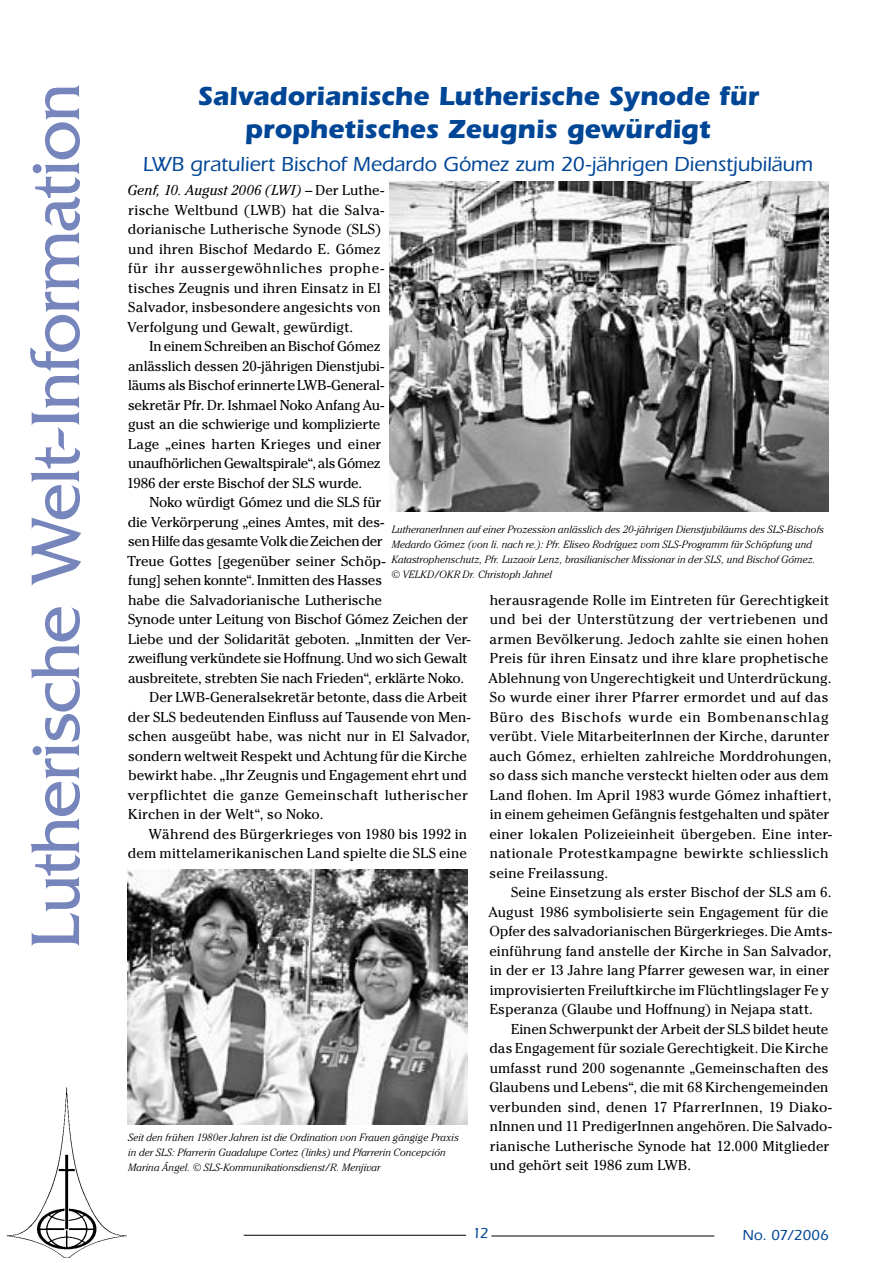
<style>
.page{position:relative;width:893px;height:1263px;background:#fff}
.page>*{position:absolute;margin:0;border:0;box-sizing:border-box;transform-origin:0 0}
.t1{font:72px "Friz Quadrata";letter-spacing:-.02em;color:#7685bc}
.t2{font:700 27px/33px "Itc Eras";letter-spacing:-.005em;color:#004696;text-align:center}
.t3{font:500 21px "Itc Eras";letter-spacing:-.005em;color:#004696}
.t4{font:500 15px "Itc Eras";letter-spacing:-.005em;color:#004696}
.t5{font:14.25px/19.5px "Cheltenham";letter-spacing:.005em;color:#000}
.t6{font:14.25px/19.5px "Cheltenham";letter-spacing:-.015em;color:#000}
.t7{font:14.25px "Cheltenham";letter-spacing:-.02em;color:#000}
.t8{font:14.25px "Cheltenham";letter-spacing:.025em;color:#000}
.t9{font:14.25px "Cheltenham";letter-spacing:-.025em;color:#000}
.t10{font:italic 300 10.5px/15px "Cheltenham";letter-spacing:.005em;color:#000}
.s1{font-style:italic}
</style>
<div class="page">
<img style="left:6px;top:1087px;width:130px;height:171px">
<hr style="left:491px;top:1235px;width:223px;height:1px;background:#000">
<hr style="left:244px;top:1235px;width:222px;height:1px;background:#000">
<img style="left:390px;top:181px;width:439px;height:330px">
<img style="left:128px;top:870px;width:339px;height:254px">
<h1 class="t1" style="left:15px;top:949px;width:868px;rotate:-90deg">Lutherische Welt-Information</h1>
<h2 class="t2" style="left:198px;top:80px;width:563px">Salvadorianische Lutherische Synode für prophetisches Zeugnis gewürdigt</h2>
<h3 class="t3" style="left:143px;top:152px;width:672px">LWB gratuliert Bischof Medardo Gómez zum 20-jährigen Dienstjubiläum</h3>
<p class="t5" style="left:127px;top:180px;width:258px"><span class="s1">Genf, 10. August 2006 (LWI) –</span> Der Luthe&shy;rische Weltbund (LWB) hat die Salva&shy;dorianische Lutherische Synode (SLS) und ihren Bischof Medardo E. Gómez für ihr aussergewöhnliches prophe&shy;tisches Zeugnis und ihren Einsatz in El Salvador, insbesondere angesichts von Verfolgung und Gewalt, gewürdigt.</p>
<p class="t6" style="left:127px;top:336px;width:259px;text-indent:23px">In einem Schreiben an Bischof Gómez anlässlich dessen 20-jährigen Dienstjubi&shy;läums als Bischof erinnerte LWB-General&shy;sekretär Pfr. Dr. Ishmael Noko Anfang Au&shy;gust an die schwierige und komplizierte Lage „eines harten Krieges und einer unaufhörlichen Gewaltspirale“, als Gómez 1986 der erste Bischof der SLS wurde.</p>
<p class="t6" style="left:150px;top:492px;width:233px">Noko würdigt Gómez und die SLS für</p>
<p class="t5" style="left:128px;top:512px;width:258px">die Verkörperung „eines Amtes, mit des-</p>
<p class="t9" style="left:128px;top:533px;width:256px">sen Hilfe das gesamte Volk die Zeichen der</p>
<p class="t5" style="left:127px;top:551px;width:260px">Treue Gottes [gegenüber seiner Schöp-</p>
<p class="t5" style="left:128px;top:570px;width:255px">fung] sehen konnte“. Inmitten des Hasses</p>
<p class="t5" style="left:128px;top:590px;width:255px">habe die Salvadorianische Lutherische</p>
<p class="t6" style="left:128px;top:609px;width:341px">Synode unter Leitung von Bischof Gómez Zeichen der</p>
<p class="t6" style="left:128px;top:629px;width:344px">Liebe und der Solidarität geboten. „Inmitten der Ver-</p>
<p class="t7" style="left:128px;top:650px;width:341px">zweiflung verkündete sie Hoffnung. Und wo sich Gewalt</p>
<p class="t7" style="left:128px;top:669px;width:338px">ausbreitete, strebten Sie nach Frieden“, erklärte Noko.</p>
<p class="t5" style="left:150px;top:687px;width:320px">Der LWB-Generalsekretär betonte, dass die Arbeit</p>
<p class="t5" style="left:128px;top:707px;width:344px">der SLS bedeutenden Einfluss auf Tausende von Men-</p>
<p class="t5" style="left:128px;top:726px;width:343px">schen ausgeübt habe, was nicht nur in El Salvador,</p>
<p class="t5" style="left:128px;top:746px;width:340px">sondern weltweit Respekt und Achtung für die Kirche</p>
<p class="t5" style="left:128px;top:765px;width:340px">bewirkt habe. „Ihr Zeugnis und Engagement ehrt und</p>
<p class="t8" style="left:128px;top:786px;width:342px">verpflichtet die ganze Gemeinschaft lutherischer</p>
<p class="t5" style="left:128px;top:804px;width:197px">Kirchen in der Welt“, so Noko.</p>
<p class="t5" style="left:149px;top:824px;width:320px">Während des Bürgerkrieges von 1980 bis 1992 in</p>
<p class="t5" style="left:128px;top:843px;width:340px">dem mittelamerikanischen Land spielte die SLS eine</p>
<p class="t10" style="left:391px;top:521px;width:434px">LutheranerInnen auf einer Prozession anlässlich des 20-jährigen Dienstjubiläums des SLS-Bischofs Medardo Gómez (von li. nach re.): Pfr. Eliseo Rodríguez vom SLS-Programm für Schöpfung und Katastrophenschutz, Pfr. Luzaoir Lenz, brasilianischer Missionar in der SLS, und Bischof Gómez. © VELKD/OKR Dr. Christoph Jahnel</p>
<p class="t5" style="left:488px;top:590px;width:345px">herausragende Rolle im Eintreten für Gerechtigkeit und bei der Unterstützung der vertriebenen und armen Bevölkerung. Jedoch zahlte sie einen hohen Preis für ihren Einsatz und ihre klare prophetische Ablehnung von Ungerechtigkeit und Unterdrückung.<br>So wurde einer ihrer Pfarrer ermordet und auf das Büro des Bischofs wurde ein Bombenanschlag verübt. Viele MitarbeiterInnen der Kirche, darunter auch Gómez, erhielten zahlreiche Morddrohungen, so dass sich manche versteckt hielten oder aus dem Land flohen. Im April 1983 wurde Gómez inhaftiert, in einem geheimen Gefängnis festgehalten und später einer lokalen Polizeieinheit übergeben. Eine inter&shy;nationale Protestkampagne bewirkte schliesslich seine Freilassung.</p>
<p class="t5" style="left:488px;top:882px;width:345px;text-indent:23px">Seine Einsetzung als erster Bischof der SLS am 6.<br>August 1986 symbolisierte sein Engagement für die Opfer des salvadorianischen Bürgerkrieges. Die Amts&shy;einführung fand anstelle der Kirche in San Salvador, in der er 13 Jahre lang Pfarrer gewesen war, in einer improvisierten Freiluftkirche im Flüchtlingslager Fe y Esperanza (Glaube und Hoffnung) in Nejapa statt.</p>
<p class="t5" style="left:489px;top:1019px;width:344px;text-indent:22px">Einen Schwerpunkt der Arbeit der SLS bildet heute das Engagement für soziale Gerechtigkeit. Die Kirche umfasst rund 200 sogenannte „Gemeinschaften des Glaubens und Lebens“, die mit 68 Kirchengemeinden verbunden sind, denen 17 PfarrerInnen, 19 Diako&shy;nInnen und 11 PredigerInnen angehören. Die Salvado&shy;rianische Lutherische Synode hat 12.000 Mitglieder und gehört seit 1986 zum LWB.</p>
<p class="t10" style="left:128px;top:1130px;width:332px">Seit den frühen 1980er Jahren ist die Ordination von Frauen gängige Praxis in der SLS: Pfarrerin Guadalupe Cortez (links) und Pfarrerin Concepción<br>Marina Ángel. © SLS-Kommunikationsdienst/R. Menjivar</p>
<p class="t4" style="left:472px;top:1224px;width:16px">12</p>
<p class="t4" style="left:743px;top:1227px;width:88px">No. 07/2006</p>
</div>
